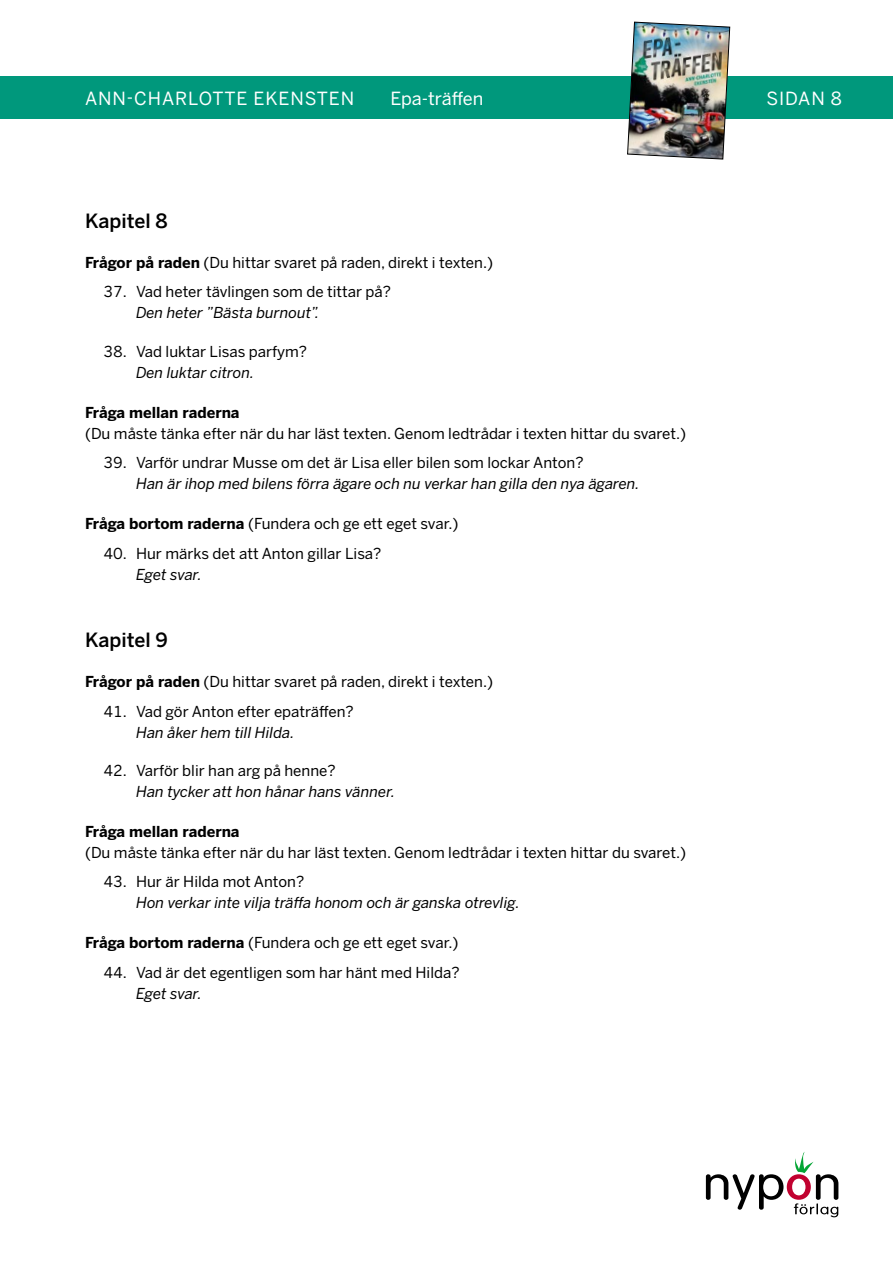
<style>
.page{position:relative;width:893px;height:1263px;background:#fff}
.page>*{position:absolute;margin:0;border:0;box-sizing:border-box;transform-origin:0 0}
.t1{font:500 19.5px "Benton Sans";color:#000}
.t2{font:18px "Benton Sans";letter-spacing:.05em;color:#fff}
.t3{font:18px "Benton Sans";letter-spacing:-.005em;color:#fff}
.t4{font:15px "Benton Sans";color:#000}
.t5{font:italic 15px "Benton Sans";color:#000}
.t6{font:700 15px "Benton Sans";color:#000}
.s1{font-weight:700}
</style>
<div class="page">
<svg style="left:706px;top:1152px;width:132px;height:65px"></svg>
<div style="left:0;top:77px;width:893px;height:42px;background:#00987c"></div>
<img style="left:627px;top:21px;width:103px;height:139px">
<p class="t2" style="left:85px;top:87px;width:271px">ANN-CHARLOTTE EKENSTEN</p>
<p class="t3" style="left:390px;top:87px;width:95px">Epa-träffen</p>
<p class="t2" style="left:766px;top:87px;width:77px">SIDAN 8</p>
<h1 class="t1" style="left:85px;top:209px;width:84px">Kapitel 8</h1>
<p class="t4" style="left:85px;top:253px;width:410px"><span class="s1">Frågor på raden</span> (Du hittar svaret på raden, direkt i texten.)</p>
<p class="t4" style="left:103px;top:283px;width:289px">37. Vad heter tävlingen som de tittar på?</p>
<p class="t5" style="left:136px;top:304px;width:185px">Den heter ”Bästa burnout”.</p>
<p class="t4" style="left:103px;top:342px;width:205px">38. Vad luktar Lisas parfym?</p>
<p class="t5" style="left:136px;top:363px;width:120px">Den luktar citron.</p>
<p class="t6" style="left:85px;top:403px;width:156px">Fråga mellan raderna</p>
<p class="t4" style="left:85px;top:424px;width:603px">(Du måste tänka efter när du har läst texten. Genom ledtrådar i texten hittar du svaret.)</p>
<p class="t4" style="left:103px;top:453px;width:482px">39. Varför undrar Musse om det är Lisa eller bilen som lockar Anton?</p>
<p class="t5" style="left:136px;top:474px;width:505px">Han är ihop med bilens förra ägare och nu verkar han gilla den nya ägaren.</p>
<p class="t4" style="left:85px;top:514px;width:375px"><span class="s1">Fråga bortom raderna</span> (Fundera och ge ett eget svar.)</p>
<p class="t4" style="left:103px;top:544px;width:279px">40. Hur märks det att Anton gillar Lisa?</p>
<p class="t5" style="left:136px;top:565px;width:67px">Eget svar.</p>
<h1 class="t1" style="left:85px;top:628px;width:85px">Kapitel 9</h1>
<p class="t4" style="left:85px;top:673px;width:410px"><span class="s1">Frågor på raden</span> (Du hittar svaret på raden, direkt i texten.)</p>
<p class="t4" style="left:103px;top:702px;width:252px">41. Vad gör Anton efter epaträffen?</p>
<p class="t5" style="left:136px;top:723px;width:160px">Han åker hem till Hilda.</p>
<p class="t4" style="left:103px;top:761px;width:234px">42. Varför blir han arg på henne?</p>
<p class="t5" style="left:136px;top:782px;width:260px">Han tycker att hon hånar hans vänner.</p>
<p class="t6" style="left:85px;top:822px;width:156px">Fråga mellan raderna</p>
<p class="t4" style="left:85px;top:843px;width:603px">(Du måste tänka efter när du har läst texten. Genom ledtrådar i texten hittar du svaret.)</p>
<p class="t4" style="left:103px;top:873px;width:202px">43. Hur är Hilda mot Anton?</p>
<p class="t5" style="left:136px;top:894px;width:385px">Hon verkar inte vilja träffa honom och är ganska otrevlig.</p>
<p class="t4" style="left:85px;top:934px;width:375px"><span class="s1">Fråga bortom raderna</span> (Fundera och ge ett eget svar.)</p>
<p class="t4" style="left:103px;top:963px;width:358px">44. Vad är det egentligen som har hänt med Hilda?</p>
<p class="t5" style="left:136px;top:984px;width:67px">Eget svar.</p>
</div>
